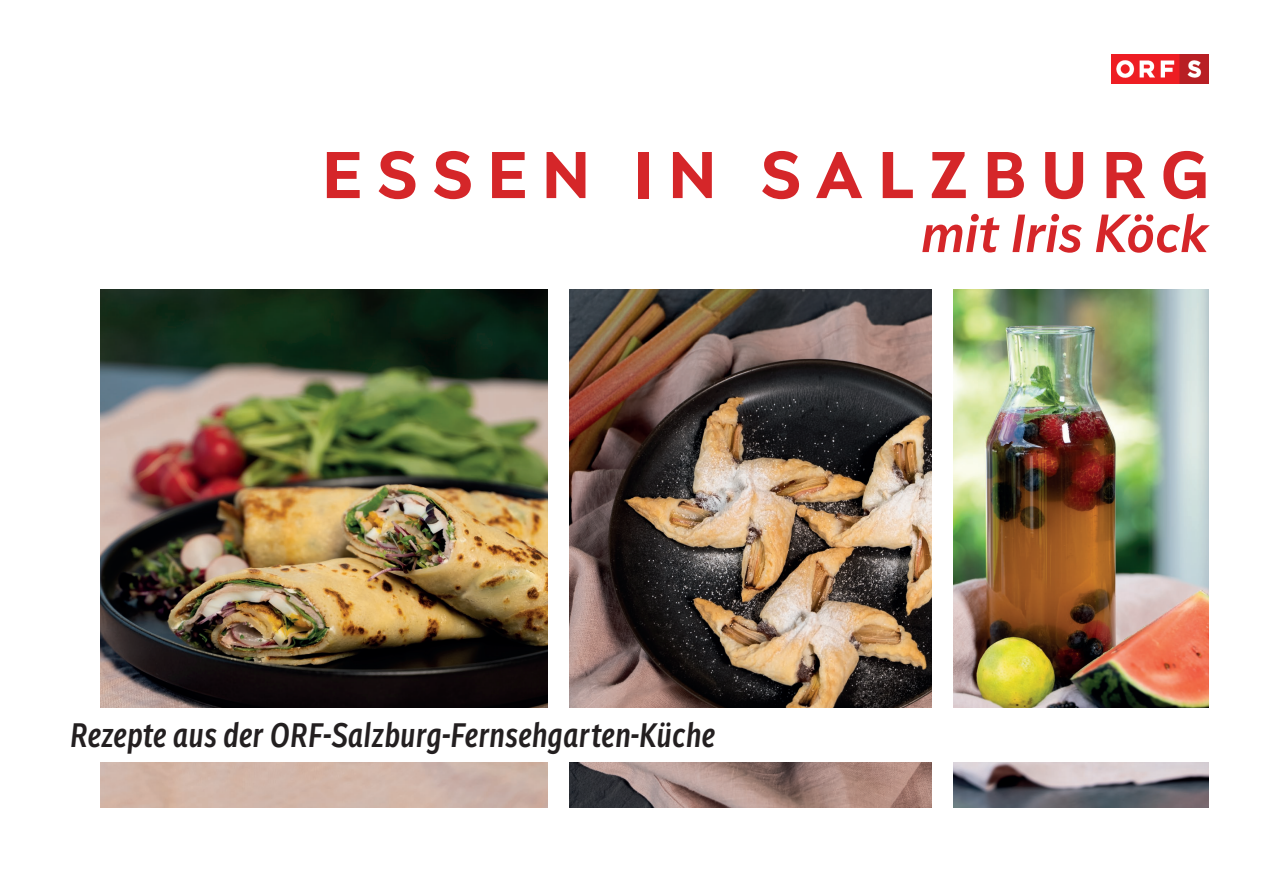
<style>
.page{position:relative;width:1263px;height:893px;background:#fff}
.page>*{position:absolute;margin:0;border:0;box-sizing:border-box;transform-origin:0 0}
.t1{font:700 64.5px "ORF Universal Basic HL";letter-spacing:.23em;color:#d52629}
.t2{font:italic 500 52.5px "ORF Universal Basic HL";color:#d52629}
.t3{font:italic 500 33px "ORF Universal Cond TX";color:#231f20}
</style>
<div class="page">
<img style="left:1111px;top:54px;width:98px;height:29px">
<img style="left:101px;top:289px;width:446px;height:518px">
<img style="left:954px;top:289px;width:255px;height:518px">
<img style="left:570px;top:289px;width:361px;height:518px">
<div style="left:1px;top:708px;width:1261px;height:53px;background:#fff"></div>
<h1 class="t1" style="left:322px;top:134px;width:888px">ESSEN IN SALZBURG</h1>
<h2 class="t2" style="left:921px;top:200px;width:289px">mit Iris Köck</h2>
<p class="t3" style="left:70px;top:714px;width:647px">Rezepte aus der ORF-Salzburg-Fernsehgarten-Küche</p>
</div>
